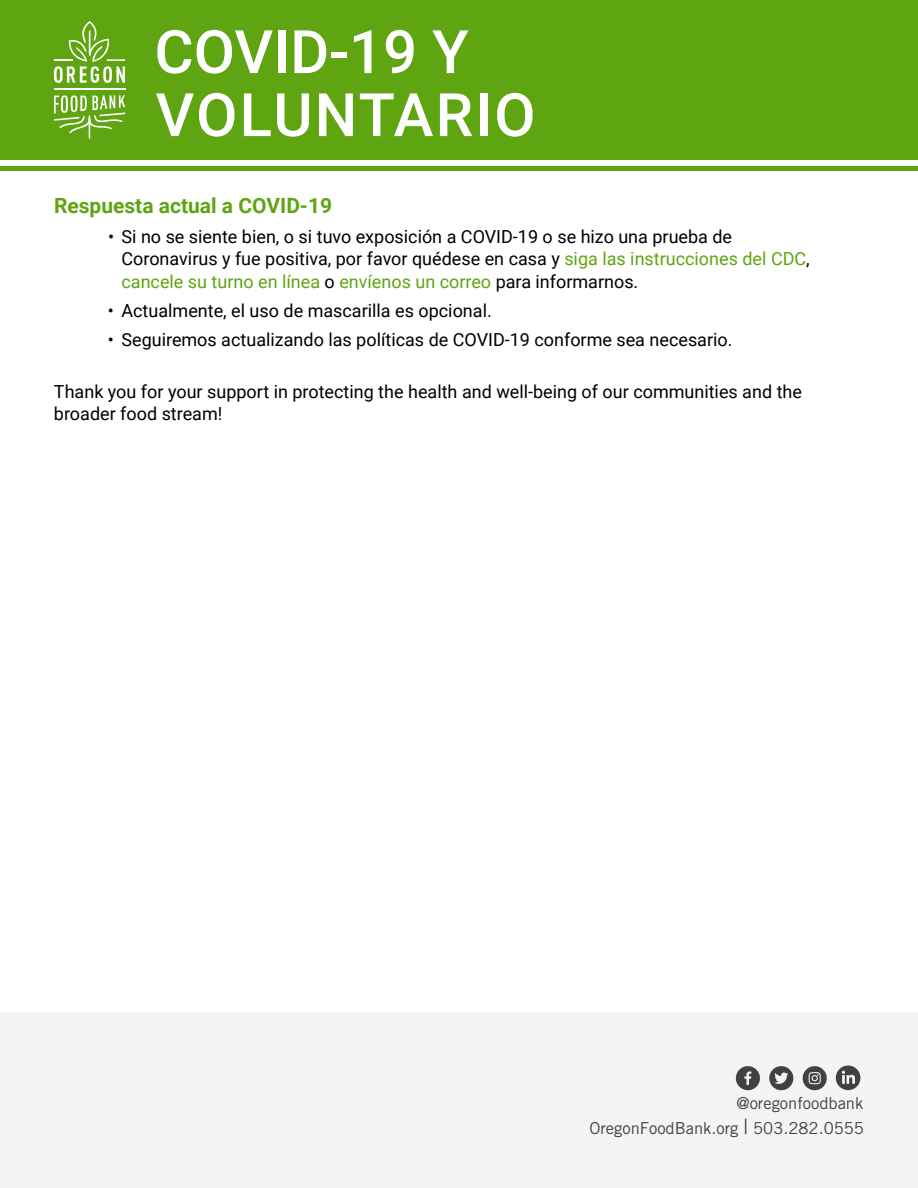
<style>
.page{position:relative;width:918px;height:1188px;background:#fff}
.page>*{position:absolute;margin:0;border:0;box-sizing:border-box;transform-origin:0 0}
.t1{font:500 60px/63px "Roboto";letter-spacing:.02em;color:#fff}
.t2{font:700 21px "Roboto";color:#5fa511}
.t3{font:18px/22.5px "Roboto";color:#000}
.t4{font:16.5px "Trade Gothic LT Std";color:#414042}
.s1{color:#5fa511}
.s2{font-size:21px}
</style>
<div class="page">
<div style="left:0;top:1012px;width:918px;height:176px;background:#f4f4f4"></div>
<div style="left:0;top:0;width:918px;height:160px;background:#5fa511"></div>
<hr style="left:0;top:166px;width:918px;height:4px;background:#5fa511">
<hr style="left:54px;top:88px;width:71px;height:2px;background:#fff">
<svg style="left:54px;top:21px;width:71px;height:62px"></svg>
<svg style="left:54px;top:95px;width:71px;height:44px"></svg>
<svg style="left:836px;top:1066px;width:24px;height:24px"></svg>
<svg style="left:769px;top:1066px;width:24px;height:24px"></svg>
<svg style="left:736px;top:1066px;width:24px;height:24px"></svg>
<svg style="left:803px;top:1066px;width:24px;height:24px"></svg>
<h1 class="t1" style="left:154px;top:18px;width:383px">COVID-19 Y<br>VOLUNTARIO</h1>
<p class="t2" style="left:54px;top:191px;width:280px">Respuesta actual a COVID-19</p>
<p class="t3" style="left:122px;top:224px;width:690px;text-indent:-14px">• Si no se siente bien, o si tuvo exposición a COVID-19 o se hizo una prueba de<br>Coronavirus y fue positiva, por favor quédese en casa y <span class="s1">siga las instrucciones del CDC</span>, <span class="s1">cancele su turno en línea</span> o <span class="s1">envíenos un correo</span> para informarnos.</p>
<p class="t3" style="left:108px;top:299px;width:385px">• Actualmente, el uso de mascarilla es opcional.</p>
<p class="t3" style="left:108px;top:328px;width:626px">• Seguiremos actualizando las políticas de COVID-19 conforme sea necesario.</p>
<p class="t3" style="left:54px;top:380px;width:750px">Thank you for your support in protecting the health and well-being of our communities and the broader food stream!</p>
<p class="t4" style="left:737px;top:1093px;width:128px">@oregonfoodbank</p>
<p class="t4" style="left:589px;top:1118px;width:276px">OregonFoodBank.org <span class="s2">|</span> 503.282.0555</p>
</div>
